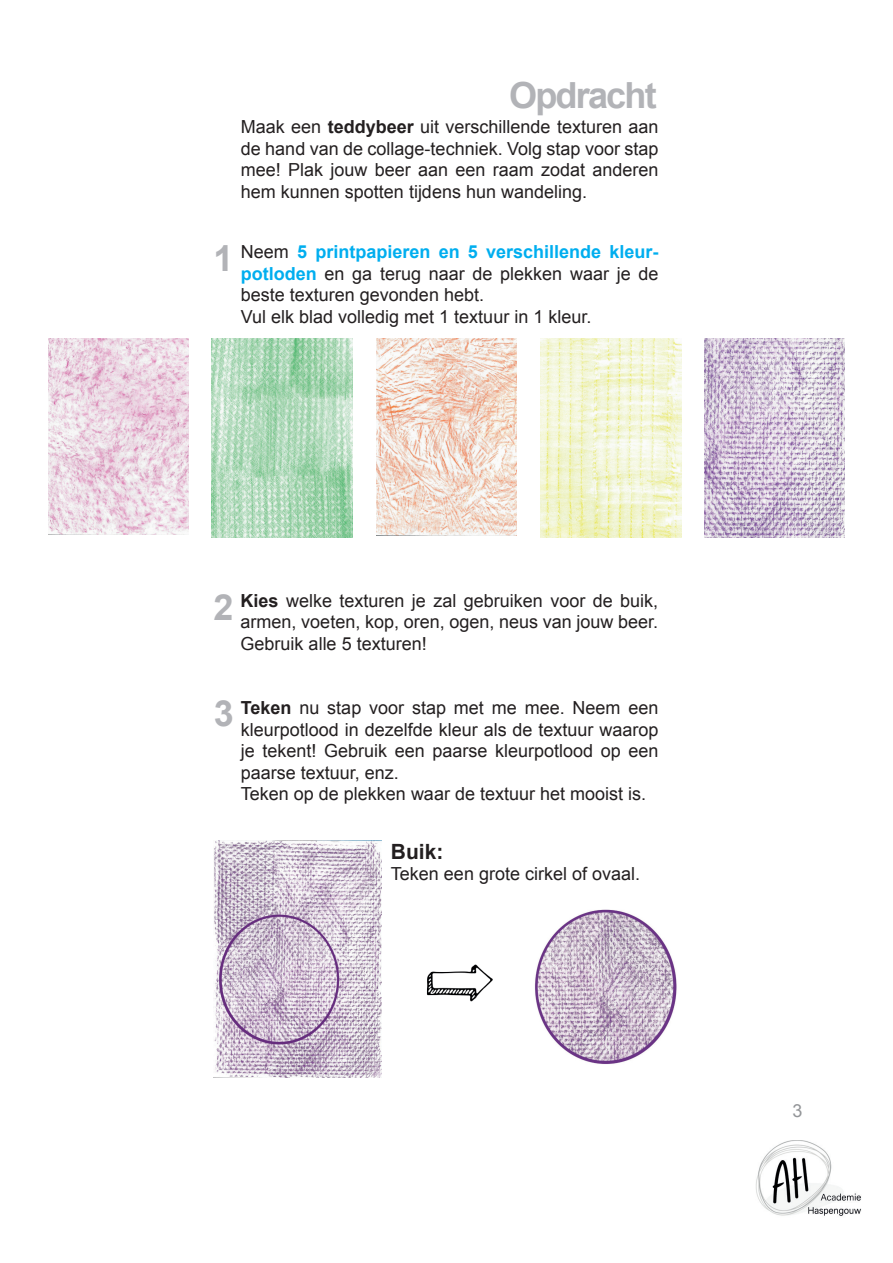
<style>
.page{position:relative;width:893px;height:1263px;background:#fff}
.page>*{position:absolute;margin:0;border:0;box-sizing:border-box;transform-origin:0 0}
.t1{font:700 36px "Arial";letter-spacing:-.05em;color:#b2b3b7}
.t2{font:700 21px "Arial";color:#231f20}
.t3{font:18px/21.6px "Arial";color:#231f20;text-align:justify}
.t4{font:18px "Arial";color:#939598}
.s1{font-weight:700}
.s2{font-weight:700;color:#00aeef}
.s3{font-weight:700;font-size:36px;color:#b2b3b7}
</style>
<div class="page">
<img style="left:756px;top:1140px;width:105px;height:76px">
<img style="left:48px;top:338px;width:141px;height:196px">
<img style="left:212px;top:338px;width:141px;height:200px">
<img style="left:376px;top:338px;width:141px;height:197px">
<img style="left:540px;top:338px;width:141px;height:200px">
<img style="left:704px;top:339px;width:141px;height:199px">
<img style="left:214px;top:840px;width:168px;height:238px">
<img style="left:535px;top:909px;width:142px;height:155px">
<img style="left:426px;top:964px;width:67px;height:38px">
<h1 class="t1" style="left:509px;top:71px;width:149px">Opdracht</h1>
<p class="t3" style="left:241px;top:116px;width:419px">Maak een <span class="s1">teddybeer</span> uit verschillende texturen aan de hand van de collage-techniek. Volg stap voor stap mee! Plak jouw beer aan een raam zodat anderen hem kunnen spotten tijdens hun wandeling.</p>
<h1 class="t1" style="left:213px;top:235px;width:22px">1</h1>
<p class="t3" style="left:241px;top:241px;width:419px;text-align:left">Neem <span class="s2">5 printpapieren en 5 verschillende kleur&shy;potloden</span> en ga terug naar de plekken waar je de beste texturen gevonden hebt.<br>Vul elk blad volledig met 1 textuur in 1 kleur.</p>
<p class="t3" style="left:241px;top:590px;width:419px;text-indent:-27px"><span class="s3">2</span> <span class="s1">Kies</span> welke texturen je zal gebruiken voor de buik, armen, voeten, kop, oren, ogen, neus van jouw beer.<br>Gebruik alle 5 texturen!</p>
<p class="t3" style="left:241px;top:697px;width:419px;text-align:left;text-indent:-27px"><span class="s3">3</span> <span class="s1">Teken</span> nu stap voor stap met me mee. Neem een kleurpotlood in dezelfde kleur als de textuur waarop je tekent! Gebruik een paarse kleurpotlood op een paarse textuur, enz.<br>Teken op de plekken waar de textuur het mooist is.</p>
<p class="t2" style="left:391px;top:838px;width:54px">Buik:</p>
<p class="t3" style="left:391px;top:863px;width:251px">Teken een grote cirkel of ovaal.</p>
<p class="t4" style="left:792px;top:1099px;width:12px">3</p>
</div>
